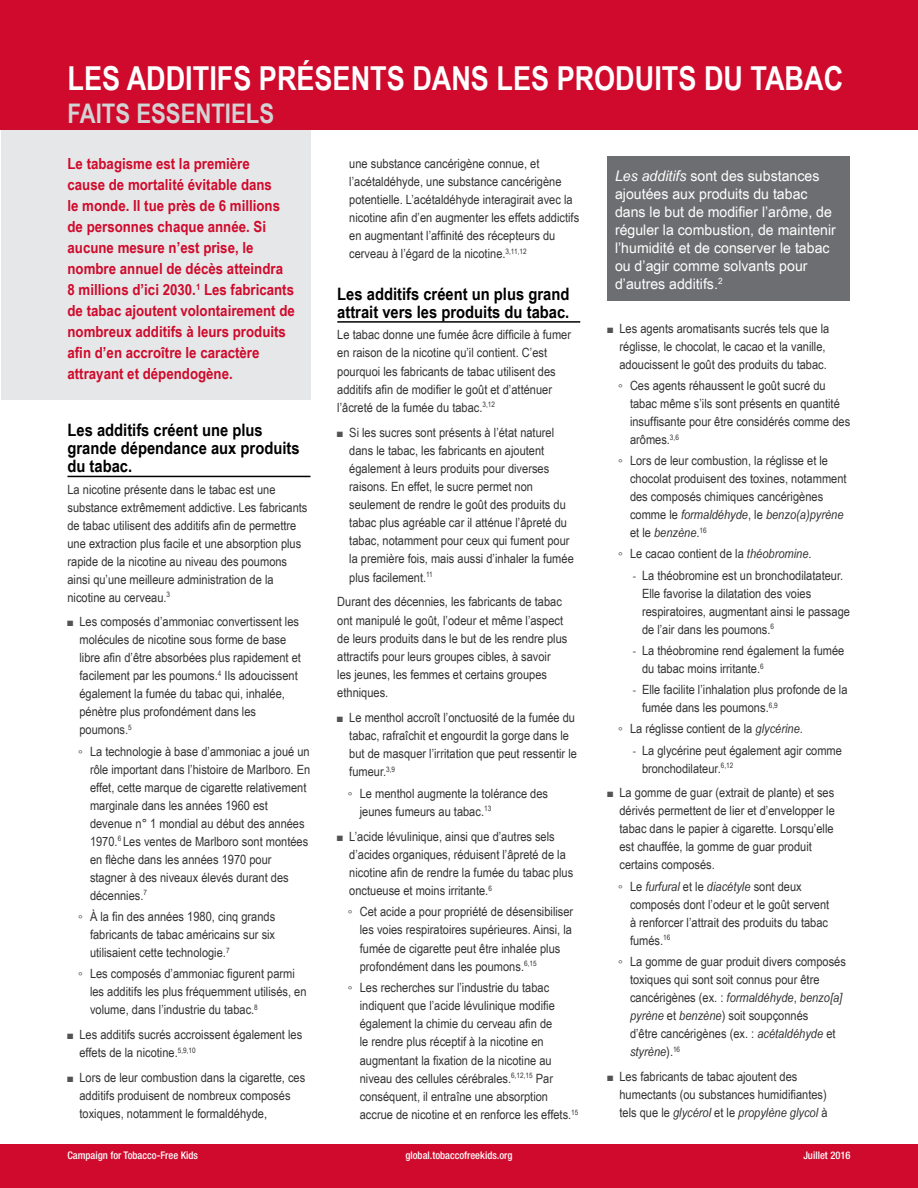
<style>
.page{position:relative;width:918px;height:1188px;background:#fff}
.page>*{position:absolute;margin:0;border:0;box-sizing:border-box;transform-origin:0 0}
.t1{font:700 33px "Arial Narrow";color:#fff}
.t2{font:700 27px "Arial Narrow";color:#d1d3d4}
.t3{font:700 17.1px/18px "Arial Narrow";color:#000;scale:1.05 1}
.t4{font:700 15.3px/21px "Arial Narrow";color:#cf0a2c;scale:1.06 1}
.t5{font:14.7px/18px "Arial Narrow";color:#fff;scale:1.18 1}
.t6{font:12.75px/18px "Arial Narrow";color:#343334;scale:1.06 1}
.t7{font:500 condensed 10.5px "Helvetica Neue";color:#fff}
.s1{font-size:11.55px;color:#545354}
.s2{font-style:italic}
</style>
<div class="page">
<div style="left:0;top:1144px;width:918px;height:44px;background:#cf0a2c"></div>
<div style="left:1px;top:130px;width:309px;height:270px;background:#e6e7e8"></div>
<div style="left:0;top:1px;width:918px;height:129px;background:#cf0a2c"></div>
<hr style="left:68px;top:476px;width:242px;height:1px;background:#000">
<div style="left:608px;top:156px;width:242px;height:145px;background:#6d6e71"></div>
<hr style="left:337px;top:321px;width:243px;height:2px;background:#000">
<h1 class="t1" style="left:68px;top:53px;width:777px">LES ADDITIFS PRÉSENTS DANS LES PRODUITS DU TABAC</h1>
<h2 class="t2" style="left:68px;top:93px;width:208px">FAITS ESSENTIELS</h2>
<p class="t4" style="left:68px;top:153px;width:216px">Le tabagisme est la première<br>cause de mortalité évitable dans<br>le monde. Il tue près de 6 millions de personnes chaque année. Si aucune mesure n’est prise, le nombre annuel de décès atteindra<br>8 millions d’ici 2030.<sup>1</sup> Les fabricants de tabac ajoutent volontairement de nombreux additifs à leurs produits afin d’en accroître le caractère attrayant et dépendogène.</p>
<h3 class="t3" style="left:68px;top:421px;width:223px">Les additifs créent une plus grande dépendance aux produits du tabac.</h3>
<p class="t6" style="left:68px;top:480px;width:228px">La nicotine présente dans le tabac est une substance extrêmement addictive. Les fabricants de tabac utilisent des additifs afin de permettre une extraction plus facile et une absorption plus rapide de la nicotine au niveau des poumons ainsi qu’une meilleure administration de la nicotine au cerveau.<sup>3</sup></p>
<p class="t6" style="left:79px;top:612px;width:210px;text-indent:-12px"><span class="s1">■</span> Les composés d’ammoniac convertissent les molécules de nicotine sous forme de base libre afin d’être absorbées plus rapidement et facilement par les poumons.<sup>4</sup> Ils adoucissent également la fumée du tabac qui, inhalée, pénètre plus profondément dans les poumons.<sup>5</sup></p>
<p class="t6" style="left:90px;top:742px;width:209px;text-indent:-12px">◦ La technologie à base d’ammoniac a joué un rôle important dans l’histoire de Marlboro. En effet, cette marque de cigarette relativement marginale dans les années 1960 est devenue n° 1 mondial au début des années 1970.<sup>6</sup> Les ventes de Marlboro sont montées en flèche dans les années 1970 pour stagner à des niveaux élevés durant des décennies.<sup>7</sup></p>
<p class="t6" style="left:90px;top:907px;width:176px;text-align:justify;text-indent:-12px">◦ À la fin des années 1980, cinq grands fabricants de tabac américains sur six utilisaient cette technologie.<sup>7</sup></p>
<p class="t6" style="left:90px;top:964px;width:206px;text-indent:-12px">◦ Les composés d’ammoniac figurent parmi les additifs les plus fréquemment utilisés, en volume, dans l’industrie du tabac.<sup>8</sup></p>
<p class="t6" style="left:80px;top:1025px;width:212px;text-indent:-12px"><span class="s1">■</span> Les additifs sucrés accroissent également les effets de la nicotine.<sup>5,9,10</sup></p>
<p class="t6" style="left:80px;top:1068px;width:215px;text-indent:-12px"><span class="s1">■</span> Lors de leur combustion dans la cigarette, ces additifs produisent de nombreux composés toxiques, notamment le formaldéhyde,</p>
<p class="t6" style="left:349px;top:154px;width:218px">une substance cancérigène connue, et l’acétaldéhyde, une substance cancérigène potentielle. L’acétaldéhyde interagirait avec la nicotine afin d’en augmenter les effets addictifs en augmentant l’affinité des récepteurs du cerveau à l’égard de la nicotine.<sup>3,11,12</sup></p>
<h3 class="t3" style="left:337px;top:284px;width:223px">Les additifs créent un plus grand attrait vers les produits du tabac.</h3>
<p class="t6" style="left:337px;top:325px;width:222px">Le tabac donne une fumée âcre difficile à fumer en raison de la nicotine qu’il contient. C’est pourquoi les fabricants de tabac utilisent des additifs afin de modifier le goût et d’atténuer l’âcreté de la fumée du tabac.<sup>3,12</sup></p>
<p class="t6" style="left:349px;top:423px;width:213px;text-indent:-12px"><span class="s1">■</span> Si les sucres sont présents à l’état naturel dans le tabac, les fabricants en ajoutent également à leurs produits pour diverses raisons. En effet, le sucre permet non seulement de rendre le goût des produits du tabac plus agréable car il atténue l’âpreté du tabac, notamment pour ceux qui fument pour la première fois, mais aussi d’inhaler la fumée plus facilement.<sup>11</sup></p>
<p class="t6" style="left:337px;top:592px;width:219px">Durant des décennies, les fabricants de tabac ont manipulé le goût, l’odeur et même l’aspect de leurs produits dans le but de les rendre plus attractifs pour leurs groupes cibles, à savoir les jeunes, les femmes et certains groupes ethniques.</p>
<p class="t6" style="left:349px;top:708px;width:216px;text-indent:-12px"><span class="s1">■</span> Le menthol accroît l’onctuosité de la fumée du tabac, rafraîchit et engourdit la gorge dans le but de masquer l’irritation que peut ressentir le fumeur.<sup>3,9</sup></p>
<p class="t6" style="left:360px;top:784px;width:179px;text-indent:-12px">◦ Le menthol augmente la tolérance des jeunes fumeurs au tabac.<sup>13</sup></p>
<p class="t6" style="left:349px;top:827px;width:213px;text-indent:-12px"><span class="s1">■</span> L’acide lévulinique, ainsi que d’autres sels d’acides organiques, réduisent l’âpreté de la nicotine afin de rendre la fumée du tabac plus onctueuse et moins irritante.<sup>6</sup></p>
<p class="t6" style="left:360px;top:902px;width:203px;text-indent:-12px">◦ Cet acide a pour propriété de désensibiliser les voies respiratoires supérieures. Ainsi, la fumée de cigarette peut être inhalée plus profondément dans les poumons.<sup>6,15</sup></p>
<p class="t6" style="left:360px;top:978px;width:208px;text-indent:-12px">◦ Les recherches sur l’industrie du tabac indiquent que l’acide lévulinique modifie également la chimie du cerveau afin de<br>le rendre plus réceptif à la nicotine en augmentant la fixation de la nicotine au niveau des cellules cérébrales.<sup>6,12,15</sup> Par conséquent, il entraîne une absorption accrue de nicotine et en renforce les effets.<sup>15</sup></p>
<p class="t5" style="left:615px;top:166px;width:189px"><span class="s2">Les additifs</span> sont des substances ajoutées aux produits du tabac dans le but de modifier l’arôme, de réguler la combustion, de maintenir l’humidité et de conserver le tabac ou d’agir comme solvants pour d’autres additifs.<sup>2</sup></p>
<p class="t6" style="left:620px;top:319px;width:199px;text-indent:-12px"><span class="s1">■</span> Les agents aromatisants sucrés tels que la réglisse, le chocolat, le cacao et la vanille, adoucissent le goût des produits du tabac.</p>
<p class="t6" style="left:630px;top:376px;width:209px;text-indent:-12px">◦ Ces agents réhaussent le goût sucré du tabac même s’ils sont présents en quantité insuffisante pour être considérés comme des arômes.<sup>3,6</sup></p>
<p class="t6" style="left:630px;top:451px;width:206px;text-indent:-12px">◦ Lors de leur combustion, la réglisse et le chocolat produisent des toxines, notamment des composés chimiques cancérigènes comme le <span class="s2">formaldéhyde</span>, le <span class="s2">benzo(a)pyrène </span>et le <span class="s2">benzène</span>.<sup>16</sup></p>
<p class="t6" style="left:618px;top:545px;width:184px">◦ Le cacao contient de la <span class="s2">théobromine</span>.</p>
<p class="t6" style="left:642px;top:566px;width:198px;text-indent:-9px"><span class="s1">-</span> La théobromine est un bronchodilatateur.<br>Elle favorise la dilatation des voies respiratoires, augmentant ainsi le passage de l’air dans les poumons.<sup>6</sup></p>
<p class="t6" style="left:642px;top:641px;width:192px;text-indent:-9px"><span class="s1">-</span> La théobromine rend également la fumée du tabac moins irritante.<sup>6</sup></p>
<p class="t6" style="left:642px;top:680px;width:195px;text-indent:-9px"><span class="s1">-</span> Elle facilite l’inhalation plus profonde de la fumée dans les poumons.<sup>6,9</sup></p>
<p class="t6" style="left:618px;top:719px;width:176px">◦ La réglisse contient de la <span class="s2">glycérine</span>.</p>
<p class="t6" style="left:642px;top:741px;width:190px;text-indent:-9px"><span class="s1">-</span> La glycérine peut également agir comme bronchodilateur.<sup>6,12</sup></p>
<p class="t6" style="left:620px;top:783px;width:205px;text-indent:-12px"><span class="s1">■</span> La gomme de guar (extrait de plante) et ses dérivés permettent de lier et d’envelopper le tabac dans le papier à cigarette. Lorsqu’elle est chauffée, la gomme de guar produit certains composés.</p>
<p class="t6" style="left:630px;top:877px;width:190px;text-indent:-12px">◦ Le <span class="s2">furfural</span> et le <span class="s2">diacétyle</span> sont deux composés dont l’odeur et le goût servent à renforcer l’attrait des produits du tabac fumés.<sup>16</sup></p>
<p class="t6" style="left:630px;top:952px;width:205px;text-indent:-12px">◦ La gomme de guar produit divers composés toxiques qui sont soit connus pour être cancérigènes (ex. : <span class="s2">formaldéhyde</span>, <span class="s2">benzo[a] pyrène</span> et <span class="s2">benzène</span>) soit soupçonnés<br>d’être cancérigènes (ex. : <span class="s2">acétaldéhyde</span> et <span class="s2">styrène</span>).<sup>16</sup></p>
<p class="t6" style="left:620px;top:1067px;width:198px;text-indent:-12px"><span class="s1">■</span> Les fabricants de tabac ajoutent des humectants (ou substances humidifiantes) tels que le <span class="s2">glycérol</span> et le <span class="s2">propylène glycol</span> à</p>
<p class="t7" style="left:67px;top:1149px;width:132px">Campaign for Tobacco-Free Kids</p>
<p class="t7" style="left:405px;top:1149px;width:109px">global.tobaccofreekids.org</p>
<p class="t7" style="left:803px;top:1149px;width:49px">Juillet 2016</p>
</div>
